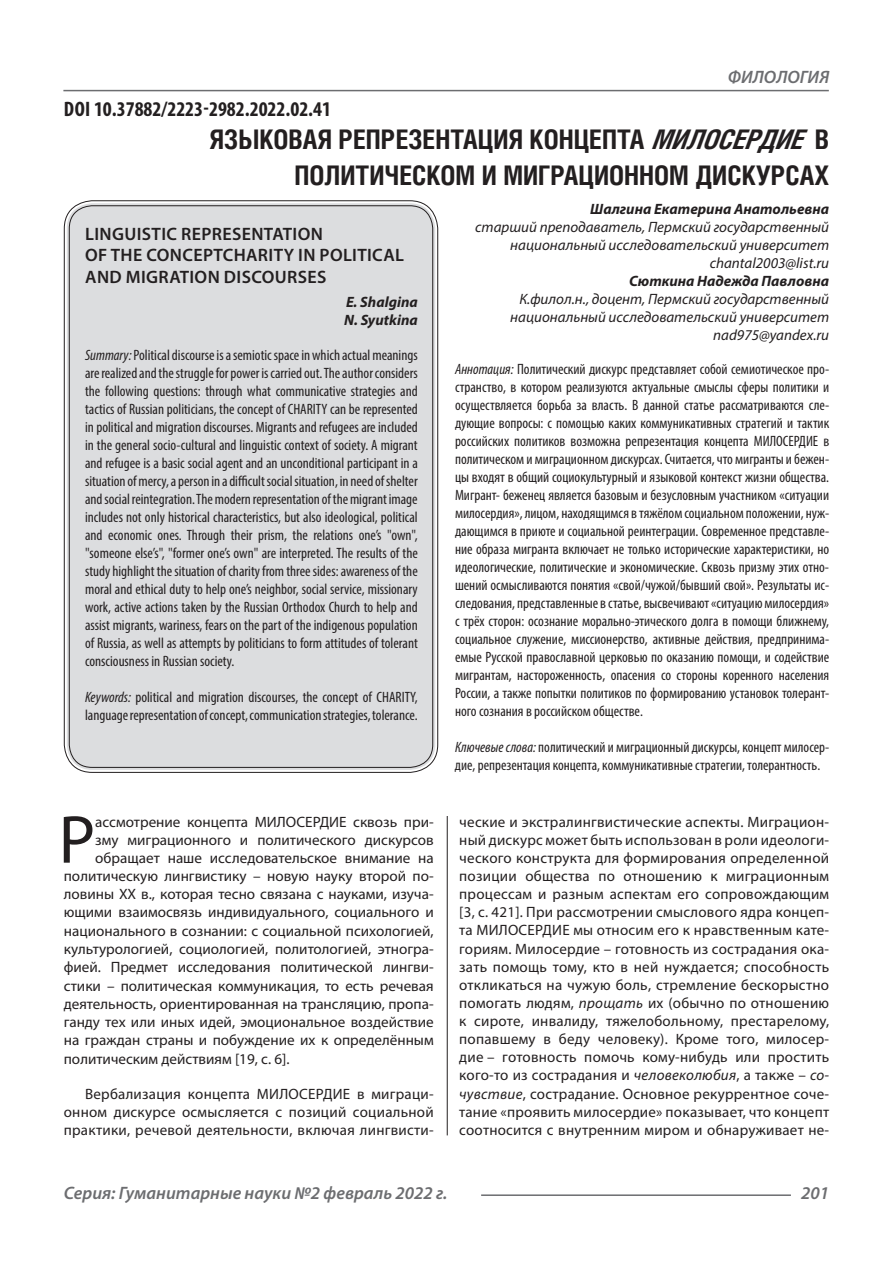
<style>
.page{position:relative;width:893px;height:1263px;background:#fff}
.page>*{position:absolute;margin:0;border:0;box-sizing:border-box;transform-origin:0 0}
.Статья_текст_первый{font:68.4px "Myriad Pro";color:#231f20}
.Статья_название{font:700 27px/36px "Helios Cond C";color:#231f20;text-align:right}
.ДОИ{font:700 condensed 21px "Myriad Pro";color:#231f20}
.Статья_название_англ{font:600 18px "Myriad Pro";letter-spacing:.02em;color:#231f20}
.t1{font:italic 600 18px "Myriad Pro";color:#6c6d70}
.Статья_аннотация_тек{font:condensed 15px/18px "Myriad Pro";color:#231f20;text-align:justify}
.Статья_аннотация_анг{font:condensed 15px/18px "Myriad Pro";color:#231f20;text-align:justify}
.Статья_текст{font:15px/18.1px "Myriad Pro";letter-spacing:.015em;color:#231f20;text-align:justify}
.Статья_текст_первый-2{font:15px "Myriad Pro";color:#231f20}
.Статья_автор_инфо{font:italic 15px/18px "Myriad Pro";color:#231f20;text-align:right}
.Статья_автор_фио_рус{font:italic 700 15px "Myriad Pro";color:#231f20}
.Статья_автор_англ{font:italic 700 15px "Myriad Pro";color:#231f20}
.s1{font-style:italic}
</style>
<div class="page">
<hr style="left:447px;top:128px;width:1px;height:1007px;background:#231f20">
<hr style="left:63px;top:90px;width:766px;height:1px;background:#6c6d70">
<hr style="left:481px;top:1194px;width:310px;height:2px;background:#6c6d70">
<div style="left:442px;top:126px;width:10px;height:690px;background:#fff"></div>
<div style="left:67px;top:203px;width:368px;height:567px;background:#dcdddf;border-radius:26px"></div>
<p class="ДОИ" style="left:64px;top:96px;width:269px">DOI 10.37882/2223-2982.2022.02.41</p>
<p class="t1" style="left:728px;top:66px;width:103px">ФИЛОЛОГИЯ</p>
<p class="Статья_название" style="left:210px;top:121px;width:621px">ЯЗЫКОВАЯ РЕПРЕЗЕНТАЦИЯ КОНЦЕПТА <span class="s1">МИЛОСЕРДИЕ</span> В<br>ПОЛИТИЧЕСКОМ И МИГРАЦИОННОМ ДИСКУРСАХ</p>
<p class="Статья_автор_фио_рус" style="left:590px;top:199px;width:240px">Шалгина Екатерина Анатольевна</p>
<p class="Статья_автор_инфо" style="left:475px;top:217px;width:355px">старший преподаватель, Пермский государственный национальный исследовательский университет</p>
<p class="Статья_автор_инфо" style="left:710px;top:253px;width:121px">chantal2003@list.ru</p>
<p class="Статья_автор_фио_рус" style="left:629px;top:271px;width:201px">Сюткина Надежда Павловна</p>
<p class="Статья_автор_инфо" style="left:510px;top:289px;width:320px">К.филол.н., доцент, Пермский государственный национальный исследовательский университет</p>
<p class="Статья_автор_инфо" style="left:713px;top:325px;width:117px">nad975@yandex.ru</p>
<p class="Статья_аннотация_тек" style="left:455px;top:360px;width:376px"><span class="s1">Аннотация:</span> Политический дискурс представляет собой семиотическое про&shy;странство, в котором реализуются актуальные смыслы сферы политики и осуществляется борьба за власть. В данной статье рассматриваются сле&shy;дующие вопросы: с помощью каких коммуникативных стратегий и тактик российских политиков возможна репрезентация концепта МИЛОСЕРДИЕ в политическом и миграционном дискурсах. Считается, что мигранты и бежен&shy;цы входят в общий социокультурный и языковой контекст жизни общества.<br>Мигрант- беженец является базовым и безусловным участником «ситуации милосердия», лицом, находящимся в тяжёлом социальном положении, нуж&shy;дающимся в приюте и социальной реинтеграции. Современное представле&shy;ние образа мигранта включает не только исторические характеристики, но идеологические, политические и экономические. Сквозь призму этих отно&shy;шений осмысливаются понятия «свой/чужой/бывший свой». Результаты ис&shy;следования, представленные в статье, высвечивают «ситуацию милосердия» с трёх сторон: осознание морально-этического долга в помощи ближнему, социальное служение, миссионерство, активные действия, предпринима&shy;емые Русской православной церковью по оказанию помощи, и содействие мигрантам, настороженность, опасения со стороны коренного населения России, а также попытки политиков по формированию установок толерант&shy;ного сознания в российском обществе.</p>
<p class="Статья_аннотация_тек" style="left:455px;top:738px;width:376px"><span class="s1">Ключевые слова:</span> политический и миграционный дискурсы, концепт милосер&shy;дие, репрезентация концепта, коммуникативные стратегии, толерантность.</p>
<p class="Статья_название_англ" style="left:85px;top:222px;width:239px">LINGUISTIC REPRESENTATION</p>
<p class="Статья_название_англ" style="left:85px;top:244px;width:320px">OF THE CONCEPTCHARITY IN POLITICAL</p>
<p class="Статья_название_англ" style="left:85px;top:265px;width:243px">AND MIGRATION DISCOURSES</p>
<p class="Статья_автор_англ" style="left:346px;top:292px;width:73px">E. Shalgina</p>
<p class="Статья_автор_англ" style="left:344px;top:310px;width:75px">N. Syutkina</p>
<p class="Статья_аннотация_анг" style="left:85px;top:346px;width:334px"><span class="s1">Summary:</span> Political discourse is a semiotic space in which actual meanings are realized and the struggle for power is carried out. The author considers the following questions: through what communicative strategies and tactics of Russian politicians, the concept of CHARITY can be represented in political and migration discourses. Migrants and refugees are included in the general socio-cultural and linguistic context of society. A migrant and refugee is a basic social agent and an unconditional participant in a situation of mercy, a person in a difficult social situation, in need of shelter and social reintegration. The modern representation of the migrant image includes not only historical characteristics, but also ideological, political and economic ones. Through their prism, the relations one’s "own", "someone else’s", "former one’s own" are interpreted. The results of the study highlight the situation of charity from three sides: awareness of the moral and ethical duty to help one’s neighbor, social service, missionary work, active actions taken by the Russian Orthodox Church to help and assist migrants, wariness, fears on the part of the indigenous population of Russia, as well as attempts by politicians to form attitudes of tolerant consciousness in Russian society.</p>
<p class="Статья_аннотация_анг" style="left:85px;top:688px;width:334px"><span class="s1">Keywords:</span> political and migration discourses, the concept of CHARITY, language representation of concept, communication strategies, tolerance.</p>
<p class="Статья_текст_первый" style="left:59px;top:797px;width:38px">Р</p>
<p class="Статья_текст_первый-2" style="left:95px;top:812px;width:340px">ассмотрение концепта МИЛОСЕРДИЕ сквозь при-</p>
<p class="Статья_текст_первый-2" style="left:95px;top:830px;width:340px">зму миграционного и политического дискурсов</p>
<p class="Статья_текст_первый-2" style="left:95px;top:848px;width:340px">обращает наше исследовательское внимание на</p>
<p class="Статья_текст_первый-2" style="left:64px;top:867px;width:371px">политическую лингвистику – новую науку второй по-</p>
<p class="Статья_текст_первый-2" style="left:64px;top:885px;width:371px">ловины XX в., которая тесно связана с науками, изуча-</p>
<p class="Статья_текст_первый-2" style="left:64px;top:903px;width:371px">ющими взаимосвязь индивидуального, социального и</p>
<p class="Статья_текст_первый-2" style="left:64px;top:921px;width:371px">национального в сознании: с социальной психологией,</p>
<p class="Статья_текст_первый-2" style="left:64px;top:940px;width:371px">культурологией, социологией, политологией, этногра-</p>
<p class="Статья_текст_первый-2" style="left:64px;top:958px;width:371px">фией. Предмет исследования политической лингви-</p>
<p class="Статья_текст_первый-2" style="left:64px;top:976px;width:371px">стики – политическая коммуникация, то есть речевая</p>
<p class="Статья_текст_первый-2" style="left:64px;top:994px;width:371px">деятельность, ориентированная на трансляцию, пропа-</p>
<p class="Статья_текст_первый-2" style="left:64px;top:1013px;width:371px">ганду тех или иных идей, эмоциональное воздействие</p>
<p class="Статья_текст_первый-2" style="left:64px;top:1031px;width:371px">на граждан страны и побуждение их к определённым</p>
<p class="Статья_текст_первый-2" style="left:64px;top:1049px;width:227px">политическим действиям [19, с. 6].</p>
<p class="Статья_текст" style="left:64px;top:1084px;width:371px;text-indent:21px">Вербализация концепта МИЛОСЕРДИЕ в миграци&shy;онном дискурсе осмысляется с позиций социальной практики, речевой деятельности, включая лингвисти-</p>
<p class="Статья_текст" style="left:459px;top:812px;width:371px">ческие и экстралингвистические аспекты. Миграцион&shy;ный дискурс может быть использован в роли идеологи&shy;ческого конструкта для формирования определенной позиции общества по отношению к миграционным процессам и разным аспектам его сопровождающим [3, с. 421]. При рассмотрении смыслового ядра концеп&shy;та МИЛОСЕРДИЕ мы относим его к нравственным кате&shy;гориям. Милосердие – готовность из сострадания ока&shy;зать помощь тому, кто в ней нуждается; способность откликаться на чужую боль, стремление бескорыстно помогать людям, <span class="s1">прощать</span> их (обычно по отношению к сироте, инвалиду, тяжелобольному, престарелому, попавшему в беду человеку). Кроме того, милосер&shy;дие – готовность помочь кому-нибудь или простить кого-то из сострадания и <span class="s1">человеколюбия</span>, а также – <span class="s1">со&shy;чувствие</span>, сострадание. Основное рекуррентное соче&shy;тание «проявить милосердие» показывает, что концепт соотносится с внутренним миром и обнаруживает не-</p>
<p class="t1" style="left:64px;top:1182px;width:385px">Серия: Гуманитарные науки №2 февраль 2022 г.</p>
<p class="t1" style="left:801px;top:1182px;width:30px">201</p>
</div>
